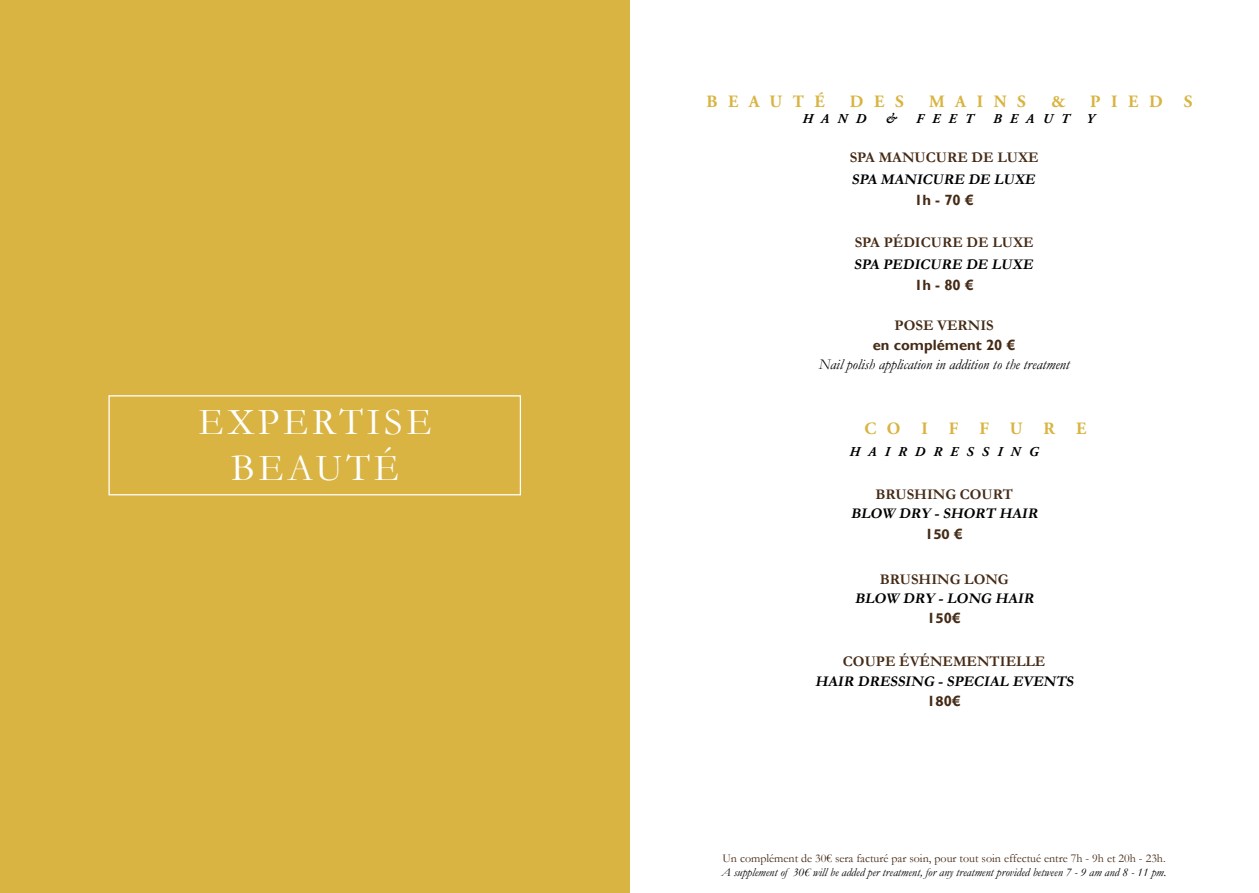
<style>
.page{position:relative;width:1259px;height:893px;background:#fff}
.page>*{position:absolute;margin:0;border:0;box-sizing:border-box;transform-origin:0 0}
.t1{font:38.25px/45.9px "Garamond";letter-spacing:.1em;color:#fff;text-align:center}
.t2{font:700 17.25px "Adobe Garamond Pro";letter-spacing:.615em;color:#d9b442}
.t3{font:700 17.25px "Adobe Garamond Pro";letter-spacing:1.215em;color:#d9b442}
.t4{font:italic 700 14.85px "Garamond";color:#000}
.t5{font:700 14.85px "Garamond";color:#452a15}
.t6{font:italic 14.85px "Garamond";color:#000}
.t7{font:700 14.85px "Gill Sans";color:#452a15}
.t8{font:italic 700 13.5px "Adobe Garamond Pro";letter-spacing:.615em;color:#000}
.t9{font:italic 12px "Garamond";color:#000}
.t10{font:12px "Garamond";color:#452a15}
.s1{font-family:"Myriad Pro"}
</style>
<div class="page">
<div style="left:0;top:0;width:629px;height:893px;background:#d9b442"></div>
<div style="left:108px;top:395px;width:413px;height:100px;border:1px solid #fff"></div>
<h1 class="t1" style="left:198px;top:402px;width:235px">EXPERTISE<br>BEAUTÉ</h1>
<p class="t2" style="left:706px;top:91px;width:120px">BEAUTÉ</p>
<p class="t2" style="left:850px;top:91px;width:55px">DES</p>
<p class="t2" style="left:929px;top:91px;width:98px">MAINS</p>
<p class="t2" style="left:1051px;top:91px;width:16px">&amp;</p>
<p class="t2" style="left:1090px;top:91px;width:104px">PIED S</p>
<p class="t8" style="left:802px;top:110px;width:65px">HAND</p>
<p class="t8" style="left:885px;top:110px;width:13px">&amp;</p>
<p class="t8" style="left:916px;top:110px;width:59px">FEET</p>
<p class="t8" style="left:993px;top:110px;width:103px">BEAUT Y</p>
<p class="t5" style="left:849px;top:147px;width:190px">SPA MANUCURE DE LUXE</p>
<p class="t4" style="left:851px;top:169px;width:188px">SPA MANICURE DE LUXE</p>
<p class="t7" style="left:914px;top:194px;width:61px">1h - 70 €</p>
<p class="t5" style="left:854px;top:232px;width:180px">SPA PÉDICURE DE LUXE</p>
<p class="t4" style="left:854px;top:254px;width:184px">SPA PEDICURE DE LUXE</p>
<p class="t7" style="left:914px;top:276px;width:61px">1h - 80 €</p>
<p class="t5" style="left:894px;top:315px;width:101px">POSE VERNIS</p>
<p class="t7" style="left:872px;top:339px;width:144px">en complément 20 €</p>
<p class="t6" style="left:818px;top:359px;width:252px">Nail polish application in addition to the treatment</p>
<p class="t3" style="left:864px;top:418px;width:223px">COIFFURE</p>
<p class="t8" style="left:849px;top:443px;width:191px">HAIRDRESSING</p>
<p class="t5" style="left:875px;top:484px;width:139px">BRUSHING COURT</p>
<p class="t4" style="left:850px;top:503px;width:192px">BLOW DRY -SHORT HAIR</p>
<p class="t7" style="left:925px;top:528px;width:40px">1<span class="s1">50</span> €</p>
<p class="t5" style="left:879px;top:569px;width:130px">BRUSHING LONG</p>
<p class="t4" style="left:854px;top:588px;width:184px">BLOW DRY -LONG HAIR</p>
<p class="t7" style="left:927px;top:609px;width:35px">1<span class="s1">5</span>0€</p>
<p class="t5" style="left:843px;top:652px;width:204px">COUPE ÉVÉNEMENTIELLE</p>
<p class="t4" style="left:815px;top:671px;width:263px">HAIR DRESSING -SPECIAL EVENTS</p>
<p class="t7" style="left:927px;top:695px;width:35px">1<span class="s1">8</span>0€</p>
<p class="t10" style="left:722px;top:854px;width:445px">Un complément de 30€ sera facturé par soin, pour tout soin effectué entre 7h - 9h et 20h - 23h.</p>
<p class="t9" style="left:721px;top:868px;width:446px">A supplement of 30€ will be added per treatment, for any treatment provided between 7 - 9 am and 8 - 11 pm.</p>
</div>
